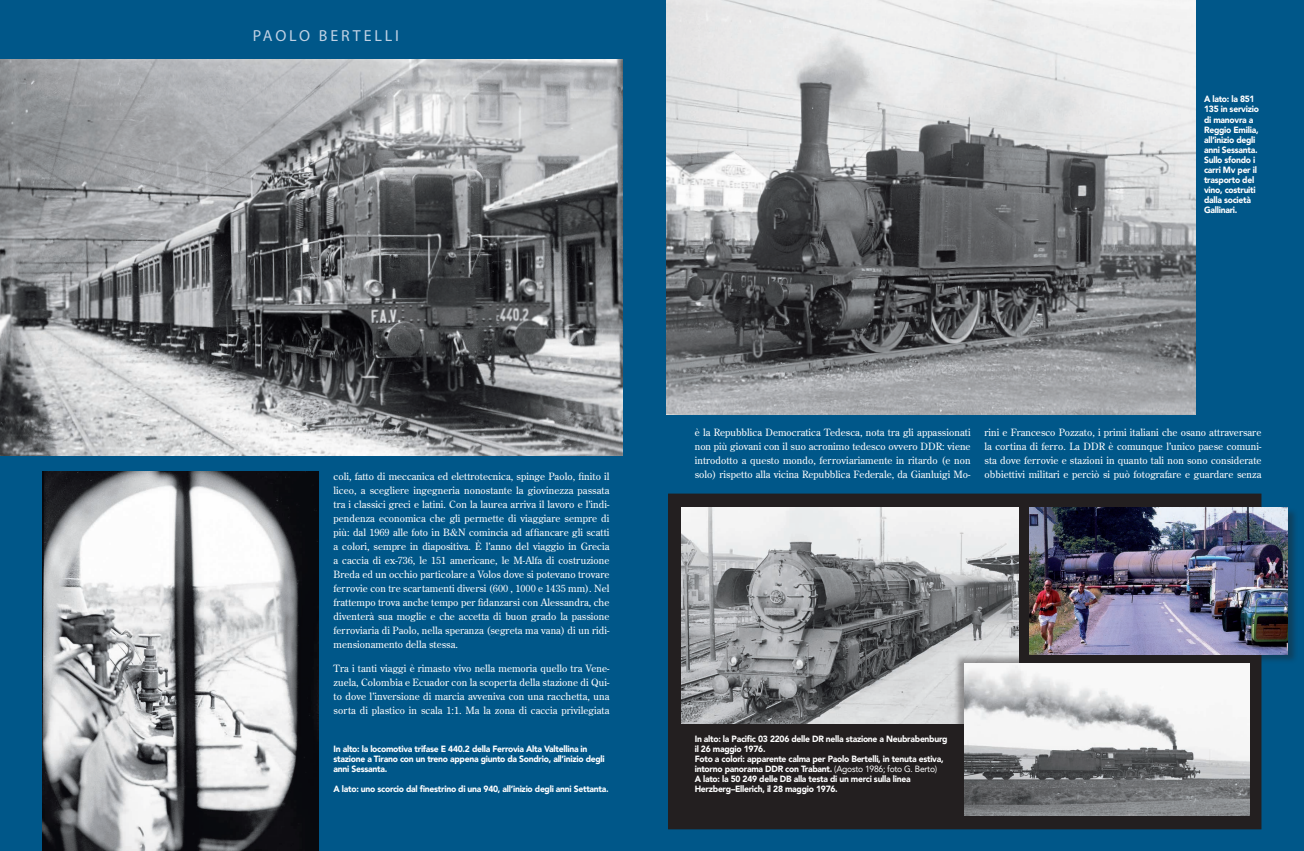
<style>
.page{position:relative;width:1304px;height:851px;background:#fff}
.page>*{position:absolute;margin:0;border:0;box-sizing:border-box;transform-origin:0 0}
.t1{font:16px "Myriad Pro";letter-spacing:.18em;color:#c0d1e4}
.t2{font:10px/14px "Century Old Style Std";letter-spacing:.005em;color:#fff;text-align:justify}
.t3{font:900 9px/10px "Avenir";letter-spacing:-.03em;color:#fff;scale:.95 1}
.s1{font-weight:400}
</style>
<div class="page">
<div style="left:0;top:0;width:1304px;height:850px;background:#005789"></div>
<img style="left:0;top:60px;width:622px;height:395px">
<img style="left:43px;top:471px;width:275px;height:379px">
<img style="left:666px;top:0;width:529px;height:414px">
<div style="left:669px;top:494px;width:592px;height:334px;background:#231f20"></div>
<img style="left:681px;top:507px;width:338px;height:216px">
<div style="left:954px;top:653px;width:295px;height:163px;background:#231f20;opacity:.4"></div>
<img style="left:965px;top:663px;width:284px;height:151px">
<div style="left:1029px;top:507px;width:269px;height:157px;background:#231f20;opacity:.4"></div>
<img style="left:1030px;top:507px;width:258px;height:147px">
<h1 class="t1" style="left:253px;top:25px;width:148px">PAOLO BERTELLI</h1>
<p class="t3" style="left:1204px;top:94px;width:59px">A lato: la 851<br>135 in servizio di manovra a<br>Reggio Emilia, all’inizio degli anni Sessanta.<br>Sullo sfondo i carri Mv per il trasporto del vino, costruiti dalla società<br>Gallinari.</p>
<p class="t2" style="left:334px;top:468px;width:277px">coli, fatto di meccanica ed elettrotecnica, spinge Paolo, finito il liceo, a scegliere ingegneria nonostante la giovinezza passata tra i classici greci e latini. Con la laurea arriva il lavoro e l’indi&shy;pendenza economica che gli permette di viaggiare sempre di più: dal 1969 alle foto in B&amp;N comincia ad affiancare gli scatti a colori, sempre in diapositiva. È l’anno del viaggio in Grecia a caccia di ex-736, le 151 americane, le M-Alfa di costruzione Breda ed un occhio particolare a Volos dove si potevano trovare ferrovie con tre scartamenti diversi (600 , 1000 e 1435 mm). Nel frattempo trova anche tempo per fidanzarsi con Alessandra, che diventerà sua moglie e che accetta di buon grado la passione ferroviaria di Paolo, nella speranza (segreta ma vana) di un ridi&shy;mensionamento della stessa.</p>
<p class="t2" style="left:334px;top:660px;width:277px">Tra i tanti viaggi è rimasto vivo nella memoria quello tra Vene&shy;zuela, Colombia e Ecuador con la scoperta della stazione di Qui&shy;to dove l’inversione di marcia avveniva con una racchetta, una sorta di plastico in scala 1:1. Ma la zona di caccia privilegiata</p>
<p class="t3" style="left:334px;top:743px;width:287px">In alto: la locomotiva trifase E 440.2 della Ferrovia Alta Valtellina in stazione a Tirano con un treno appena giunto da Sondrio, all’inizio degli anni Sessanta.</p>
<p class="t3" style="left:334px;top:783px;width:291px">A lato: uno scorcio dal finestrino di una 940, all’inizio degli anni Settanta.</p>
<p class="t2" style="left:695px;top:425px;width:277px">è la Repubblica Democratica Tedesca, nota tra gli appassionati non più giovani con il suo acronimo tedesco ovvero DDR: viene introdotto a questo mondo, ferroviariamente in ritardo (e non solo) rispetto alla vicina Repubblica Federale, da Gianluigi Mo-</p>
<p class="t2" style="left:985px;top:425px;width:278px">rini e Francesco Pozzato, i primi italiani che osano attraversare la cortina di ferro. La DDR è comunque l’unico paese comuni&shy;sta dove ferrovie e stazioni in quanto tali non sono considerate obbiettivi militari e perciò si può fotografare e guardare senza</p>
<p class="t3" style="left:695px;top:733px;width:268px">In alto: la Pacific 03 2206 delle DR nella stazione a Neubrabenburg il 26 maggio 1976.<br>Foto a colori: apparente calma per Paolo Bertelli, in tenuta estiva, intorno panorama DDR con Trabant. <span class="s1">(Agosto 1986; foto G. Berto)<br></span>A lato: la 50 249 delle DB alla testa di un merci sulla linea Herzberg–Ellerich, il 28 maggio 1976.</p>
</div>
